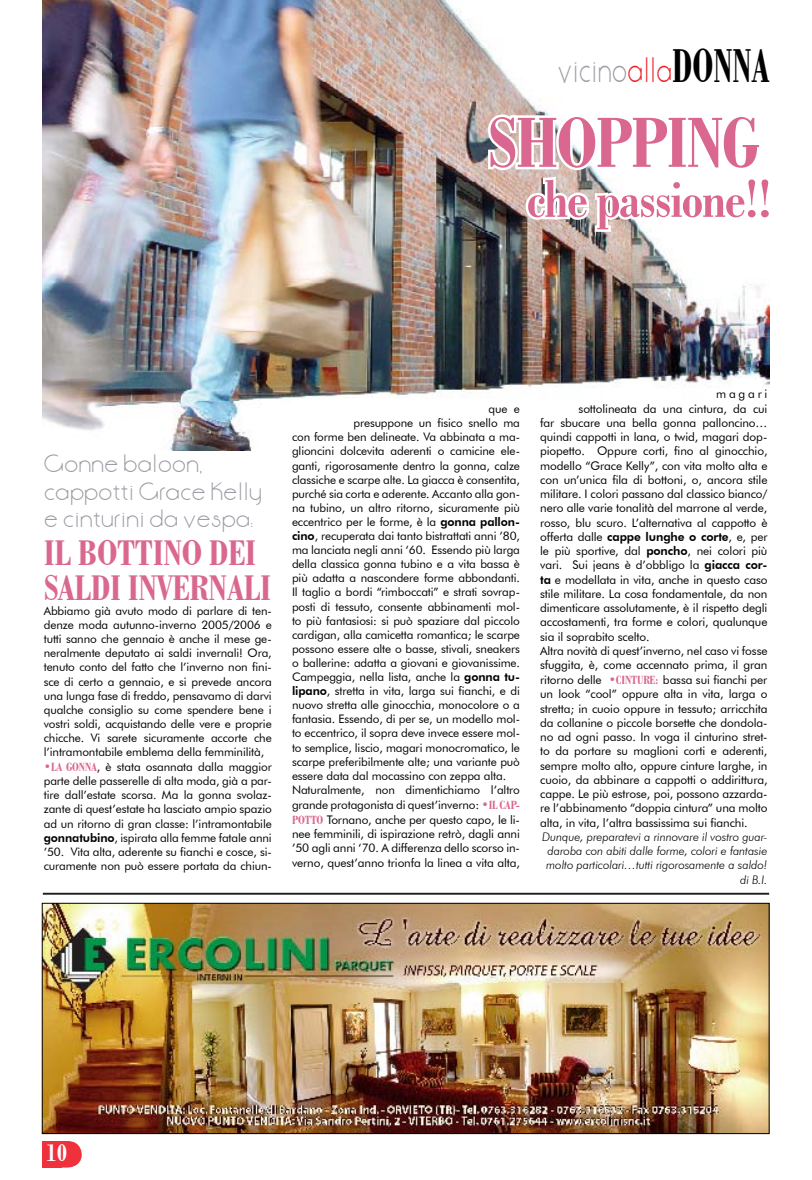
<style>
.page{position:relative;width:812px;height:1180px;background:#fff}
.page>*{position:absolute;margin:0;border:0;box-sizing:border-box;transform-origin:0 0}
.t1{font:700 condensed 75px "Bodoni BT";color:#da678f}
.t2{font:700 condensed 56.25px "Bodoni BT";letter-spacing:-.025em;color:#da678f}
.t3{font:700 condensed 37.5px "Bodoni BT";color:#da678f}
.t4{font:31.62px "Anson";color:#9f99a3;scale:.77 1}
.t5{font:700 condensed 26.25px "Bodoni BT";color:#fff}
.t6{font:22.5px/27.5px "Anson";letter-spacing:-.01em;color:#9f99a3}
.t7{font:700 condensed 12.5px "Bodoni BT";color:#da678f}
.t8{font:11.88px/14.2px "Futura BT";letter-spacing:-.01em;color:#000;text-align:justify}
.t9{font:italic 300 11.88px/14.2px "Futura BT";letter-spacing:-.01em;color:#000;text-align:right}
.t10{font:11.75px/14.1px "Futura BT";letter-spacing:-.01em;color:#000;text-align:justify}
.s1{color:#ed1c24}
.s2{font-family:"Bodoni BT";font-weight:700;font-stretch:condensed;font-size:50px;color:#000}
.s3{font-size:11.88px}
.s4{font-weight:800}
.s5{font-family:"Bodoni BT";font-weight:700;font-stretch:condensed;font-size:12.5px;color:#da678f}
</style>
<div class="page">
<svg style="left:62px;top:1141px;width:20px;height:27px"></svg>
<div style="left:43px;top:1141px;width:19px;height:27px;background:#ee313c"></div>
<img style="left:43px;top:0;width:726px;height:450px">
<svg style="left:484px;top:103px;width:285px;height:131px"></svg>
<img style="left:44px;top:905px;width:723px;height:227px">
<div style="left:42px;top:903px;width:727px;height:231px;border:1px solid #000"></div>
<hr style="left:43px;top:893px;width:726px;height:1px;background:#000">
<hr style="left:43px;top:894px;width:726px;height:1px;background:#000">
<h3 class="t4" style="left:557px;top:56px;width:277px">vicino<span class="s1">alla</span><span class="s2">DONNA</span></h3>
<h1 class="t1" style="left:487px;top:98px;width:104px">SHOPPING</h1>
<h2 class="t2" style="left:526px;top:165px;width:247px">CHE PASSIONE!!</h2>
<h3 class="t6" style="left:44px;top:452px;width:220px">Gonne baloon, cappotti Grace Kelly e cinturini da vespa:</h3>
<h3 class="t3" style="left:44px;top:530px;width:53px">IL BOTTINO</h3>
<h3 class="t3" style="left:209px;top:530px;width:17px">DEI</h3>
<h3 class="t3" style="left:44px;top:565px;width:31px">SALDI</h3>
<h3 class="t3" style="left:128px;top:565px;width:17px">INVERNALI</h3>
<p class="t10" style="left:44px;top:604px;width:229px">Abbiamo già avuto modo di parlare di ten&shy;denze moda autunno-inverno 2005/2006 e tutti sanno che gennaio è anche il mese ge&shy;neralmente deputato ai saldi invernali! Ora, tenuto conto del fatto che l’inverno non fini&shy;sce di certo a gennaio, e si prevede ancora una lunga fase di freddo, pensavamo di darvi qualche consiglio su come spendere bene i vostri soldi, acquistando delle vere e proprie chicche. Vi sarete sicuramente accorte che l’intramontabile emblema della femminilità,</p>
<p class="t7" style="left:44px;top:760px;width:30px">•LA GONNA</p>
<p class="t10" style="left:44px;top:760px;width:229px;text-indent:53px"><span class="s3">,</span> è stata osannata dalla maggior parte delle passerelle di alta moda, già a par&shy;tire dall’estate scorsa. Ma la gonna svolaz&shy;zante di quest’estate ha lasciato ampio spazio ad un ritorno di gran classe: l’intramontabile <span class="s4">gonnatubino</span>, ispirata alla femme fatale anni ’50. Vita alta, aderente su fianchi e cosce, si&shy;curamente non può essere portata da chiun-</p>
<p class="t10" style="left:488px;top:402px;width:33px">que e</p>
<p class="t10" style="left:353px;top:416px;width:168px">presuppone un fisico snello ma</p>
<p class="t10" style="left:292px;top:430px;width:229px">con forme ben delineate. Va abbinata a ma-</p>
<p class="t10" style="left:292px;top:444px;width:229px">glioncini dolcevita aderenti o camicine ele-</p>
<p class="t10" style="left:292px;top:458px;width:229px">ganti, rigorosamente dentro la gonna, calze</p>
<p class="t10" style="left:292px;top:472px;width:229px">classiche e scarpe alte. La giacca è consentita,</p>
<p class="t10" style="left:292px;top:486px;width:229px">purché sia corta e aderente. Accanto alla gon-</p>
<p class="t10" style="left:292px;top:501px;width:229px">na tubino, un altro ritorno, sicuramente più</p>
<p class="t10" style="left:292px;top:515px;width:229px">eccentrico per le forme, è la <span class="s4">gonna pallon-</span></p>
<p class="t10" style="left:292px;top:529px;width:229px"><span class="s4">cino</span>, recuperata dai tanto bistrattati anni ’80,</p>
<p class="t10" style="left:292px;top:543px;width:229px">ma lanciata negli anni ‘60. Essendo più larga</p>
<p class="t10" style="left:292px;top:557px;width:229px">della classica gonna tubino e a vita bassa è</p>
<p class="t10" style="left:292px;top:571px;width:229px">più adatta a nascondere forme abbondanti.</p>
<p class="t10" style="left:292px;top:585px;width:229px">Il taglio a bordi “rimboccati” e strati sovrap-</p>
<p class="t10" style="left:292px;top:599px;width:229px">posti di tessuto, consente abbinamenti mol-</p>
<p class="t10" style="left:292px;top:613px;width:229px">to più fantasiosi: si può spaziare dal piccolo</p>
<p class="t10" style="left:292px;top:627px;width:229px">cardigan, alla camicetta romantica; le scarpe</p>
<p class="t10" style="left:292px;top:642px;width:229px">possono essere alte o basse, stivali, sneakers</p>
<p class="t10" style="left:292px;top:656px;width:229px">o ballerine: adatta a giovani e giovanissime.</p>
<p class="t10" style="left:292px;top:670px;width:229px">Campeggia, nella lista, anche la <span class="s4">gonna tu-</span></p>
<p class="t10" style="left:292px;top:684px;width:229px"><span class="s4">lipano</span>, stretta in vita, larga sui fianchi, e di</p>
<p class="t10" style="left:292px;top:698px;width:229px">nuovo stretta alle ginocchia, monocolore o a</p>
<p class="t10" style="left:292px;top:712px;width:229px">fantasia. Essendo, di per se, un modello mol-</p>
<p class="t10" style="left:292px;top:726px;width:229px">to eccentrico, il sopra deve invece essere mol-</p>
<p class="t10" style="left:292px;top:740px;width:229px">to semplice, liscio, magari monocromatico, le</p>
<p class="t10" style="left:292px;top:754px;width:229px">scarpe preferibilmente alte; una variante può</p>
<p class="t10" style="left:292px;top:768px;width:216px">essere data dal mocassino con zeppa alta.</p>
<p class="t10" style="left:292px;top:783px;width:229px">Naturalmente, non dimentichiamo l’altro</p>
<p class="t10" style="left:292px;top:798px;width:229px">grande protagonista di quest’inverno: <span class="s5">•IL CAP-</span></p>
<p class="t7" style="left:292px;top:812px;width:8px">POTTO</p>
<p class="t8" style="left:292px;top:812px;width:229px;text-indent:35px">Tornano, anche per questo capo, le li&shy;nee femminili, di ispirazione retrò, dagli anni ’50 agli anni ‘70. A differenza dello scorso in&shy;verno, quest’anno trionfa la linea a vita alta,</p>
<p class="t8" style="left:716px;top:387px;width:53px">magari</p>
<p class="t8" style="left:578px;top:401px;width:190px">sottolineata da una cintura, da cui</p>
<p class="t8" style="left:540px;top:415px;width:229px">far sbucare una bella gonna palloncino…</p>
<p class="t8" style="left:540px;top:430px;width:229px">quindi cappotti in lana, o twid, magari dop-</p>
<p class="t8" style="left:540px;top:444px;width:229px">piopetto. Oppure corti, fino al ginocchio,</p>
<p class="t8" style="left:540px;top:458px;width:229px">modello “Grace Kelly”, con vita molto alta e</p>
<p class="t8" style="left:540px;top:472px;width:229px">con un’unica fila di bottoni, o, ancora stile</p>
<p class="t8" style="left:540px;top:487px;width:229px">militare. I colori passano dal classico bianco/</p>
<p class="t8" style="left:540px;top:501px;width:229px">nero alle varie tonalità del marrone al verde,</p>
<p class="t8" style="left:540px;top:515px;width:229px">rosso, blu scuro. L’alternativa al cappotto è</p>
<p class="t8" style="left:540px;top:529px;width:229px">offerta dalle <span class="s4">cappe lunghe o corte</span>, e, per</p>
<p class="t8" style="left:540px;top:544px;width:229px">le più sportive, dal <span class="s4">poncho</span>, nei colori più</p>
<p class="t8" style="left:540px;top:558px;width:229px">vari. Sui jeans è d’obbligo la <span class="s4">giacca cor-</span></p>
<p class="t8" style="left:540px;top:572px;width:229px"><span class="s4">ta</span> e modellata in vita, anche in questo caso</p>
<p class="t8" style="left:540px;top:586px;width:229px">stile militare. La cosa fondamentale, da non</p>
<p class="t8" style="left:540px;top:601px;width:229px">dimenticare assolutamente, è il rispetto degli</p>
<p class="t8" style="left:540px;top:615px;width:229px">accostamenti, tra forme e colori, qualunque</p>
<p class="t8" style="left:540px;top:629px;width:111px">sia il soprabito scelto.</p>
<p class="t8" style="left:540px;top:643px;width:229px">Altra novità di quest’inverno, nel caso vi fosse</p>
<p class="t8" style="left:540px;top:658px;width:229px">sfuggita, è, come accennato prima, il gran</p>
<p class="t8" style="left:540px;top:673px;width:83px">ritorno delle <span class="s5">•CINTURE</span></p>
<p class="t8" style="left:540px;top:673px;width:229px;text-indent:115px"><span class="s5">:</span> bassa sui fianchi per un look “cool” oppure alta in vita, larga o stretta; in cuoio oppure in tessuto; arricchita da collanine o piccole borsette che dondola&shy;no ad ogni passo. In voga il cinturino stret&shy;to da portare su maglioni corti e aderenti, sempre molto alto, oppure cinture larghe, in cuoio, da abbinare a cappotti o addirittura, cappe. Le più estrose, poi, possono azzarda&shy;re l’abbinamento “doppia cintura” una molto alta, in vita, l’altra bassissima sui fianchi.</p>
<p class="t9" style="left:542px;top:829px;width:227px">Dunque, preparatevi a rinnovare il vostro guar&shy;daroba con abiti dalle forme, colori e fantasie molto particolari…tutti rigorosamente a saldo! di B.I.</p>
<h3 class="t5" style="left:46px;top:1137px;width:22px">10</h3>
</div>
